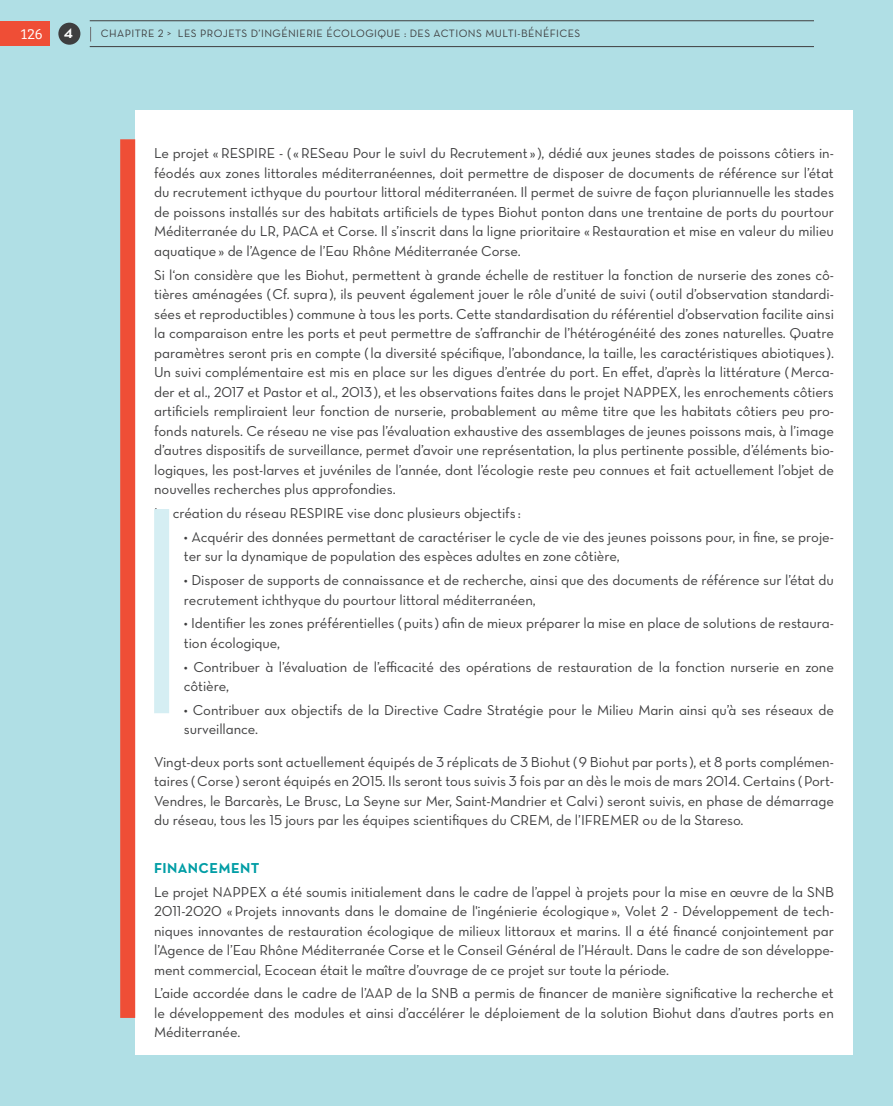
<style>
.page{position:relative;width:893px;height:1106px;background:#b0dfe5}
.page>*{position:absolute;margin:0;border:0;box-sizing:border-box;transform-origin:0 0}
.t1{font:300 15px "Bree Serif";color:#fff}
.texte_courant{font:14.7px/19.5px "Neutra Text Book Alt";letter-spacing:-.005em;color:#3e3e3f;text-align:justify}
.texte_courant-2{font:14.7px "Neutra Text Bold SC Alt";letter-spacing:.025em;color:#009da5}
.t2{font:10.8px "Neutra Text Book Alt";letter-spacing:.04em;color:#3e3e3f}
.s1{font-family:"Neutra Text Demi SC Alt";font-weight:400;font-size:18.9px}
</style>
<div class="page">
<div style="left:0;top:21px;width:49px;height:24px;background:#ef4e36"></div>
<div style="left:135px;top:111px;width:717px;height:943px;background:#fff"></div>
<div style="left:120px;top:139px;width:15px;height:878px;background:#ef4e36"></div>
<hr style="left:90px;top:20px;width:724px;height:1px;background:#3e3e3f">
<hr style="left:90px;top:46px;width:724px;height:1px;background:#3e3e3f">
<svg style="left:90px;top:27px;width:1px;height:15px"></svg>
<div style="left:58px;top:23px;width:22px;height:22px;background:#3e3e3f;border-radius:50%"></div>
<div style="left:154px;top:509px;width:15px;height:204px;background:#d5eef3"></div>
<p class="t1" style="left:21px;top:23px;width:54px">126 <span class="s1">4</span></p>
<p class="t2" style="left:101px;top:27px;width:481px">CHAPITRE 2 &gt; LES PROJETS D’INGÉNIERIE ÉCOLOGIQUE : DES ACTIONS MULTI-BÉNÉFICES</p>
<p class="texte_courant" style="left:154px;top:143px;width:681px">Le projet « RESPIRE - (« RESeau Pour le suivI du Recrutement »), dédié aux jeunes stades de poissons côtiers in&shy;féodés aux zones littorales méditerranéennes, doit permettre de disposer de documents de référence sur l’état du recrutement icthyque du pourtour littoral méditerranéen. Il permet de suivre de façon pluriannuelle les stades de poissons installés sur des habitats artificiels de types Biohut ponton dans une trentaine de ports du pourtour Méditerranée du LR, PACA et Corse. Il s’inscrit dans la ligne prioritaire « Restauration et mise en valeur du milieu aquatique » de l’Agence de l’Eau Rhône Méditerranée Corse.</p>
<p class="texte_courant" style="left:154px;top:265px;width:681px">Si l‘on considère que les Biohut, permettent à grande échelle de restituer la fonction de nurserie des zones cô&shy;tières aménagées (Cf. supra), ils peuvent également jouer le rôle d’unité de suivi (outil d’observation standardi&shy;sées et reproductibles ) commune à tous les ports. Cette standardisation du référentiel d’observation facilite ainsi la comparaison entre les ports et peut permettre de s’affranchir de l’hétérogénéité des zones naturelles. Quatre paramètres seront pris en compte (la diversité spécifique, l’abondance, la taille, les caractéristiques abiotiques ).<br>Un suivi complémentaire est mis en place sur les digues d’entrée du port. En effet, d’après la littérature (Merca&shy;der et al., 2017 et Pastor et al., 2013), et les observations faites dans le projet NAPPEX, les enrochements côtiers artificiels rempliraient leur fonction de nurserie, probablement au même titre que les habitats côtiers peu pro&shy;fonds naturels. Ce réseau ne vise pas l’évaluation exhaustive des assemblages de jeunes poissons mais, à l’image d’autres dispositifs de surveillance, permet d’avoir une représentation, la plus pertinente possible, d’éléments bio&shy;logiques, les post-larves et juvéniles de l’année, dont l’écologie reste peu connues et fait actuellement l’objet de nouvelles recherches plus approfondies.</p>
<p class="texte_courant" style="left:154px;top:503px;width:368px">La création du réseau RESPIRE vise donc plusieurs objectifs :</p>
<p class="texte_courant" style="left:184px;top:527px;width:651px">• Acquérir des données permettant de caractériser le cycle de vie des jeunes poissons pour, in fine, se proje&shy;ter sur la dynamique de population des espèces adultes en zone côtière,</p>
<p class="texte_courant" style="left:184px;top:570px;width:651px">• Disposer de supports de connaissance et de recherche, ainsi que des documents de référence sur l’état du recrutement ichthyque du pourtour littoral méditerranéen,</p>
<p class="texte_courant" style="left:184px;top:613px;width:651px">• Identifier les zones préférentielles (puits ) afin de mieux préparer la mise en place de solutions de restaura&shy;tion écologique,</p>
<p class="texte_courant" style="left:184px;top:656px;width:651px">• Contribuer à l’évaluation de l’efficacité des opérations de restauration de la fonction nurserie en zone côtière,</p>
<p class="texte_courant" style="left:184px;top:700px;width:651px">• Contribuer aux objectifs de la Directive Cadre Stratégie pour le Milieu Marin ainsi qu’à ses réseaux de surveillance.</p>
<p class="texte_courant" style="left:154px;top:751px;width:681px">Vingt-deux ports sont actuellement équipés de 3 réplicats de 3 Biohut (9 Biohut par ports ), et 8 ports complémen&shy;taires (Corse) seront équipés en 2015. Ils seront tous suivis 3 fois par an dès le mois de mars 2014. Certains (Port-Vendres, le Barcarès, Le Brusc, La Seyne sur Mer, Saint-Mandrier et Calvi) seront suivis, en phase de démarrage du réseau, tous les 15 jours par les équipes scientifiques du CREM, de l’IFREMER ou de la Stareso.</p>
<p class="texte_courant-2" style="left:154px;top:858px;width:107px">FINANCEMENT</p>
<p class="texte_courant" style="left:154px;top:881px;width:681px">Le projet NAPPEX a été soumis initialement dans le cadre de l’appel à projets pour la mise en œuvre de la SNB 2011-2020 « Projets innovants dans le domaine de l'ingénierie écologique », Volet 2 - Développement de tech&shy;niques innovantes de restauration écologique de milieux littoraux et marins. Il a été financé conjointement par l’Agence de l’Eau Rhône Méditerranée Corse et le Conseil Général de l’Hérault. Dans le cadre de son développe&shy;ment commercial, Ecocean était le maître d’ouvrage de ce projet sur toute la période.</p>
<p class="texte_courant" style="left:154px;top:983px;width:681px">L’aide accordée dans le cadre de l’AAP de la SNB a permis de financer de manière significative la recherche et le développement des modules et ainsi d’accélérer le déploiement de la solution Biohut dans d’autres ports en Méditerranée.</p>
</div>
